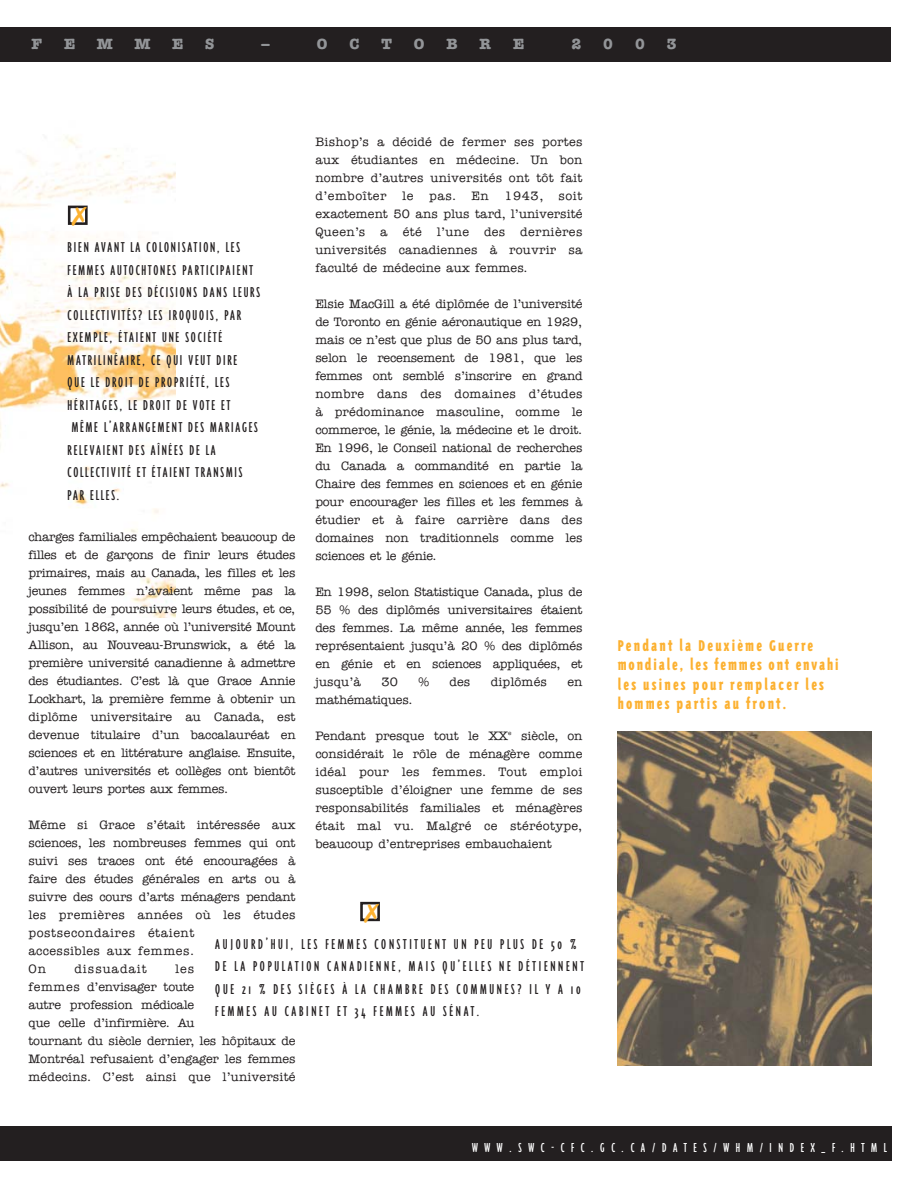
<style>
.page{position:relative;width:918px;height:1188px;background:#fff}
.page>*{position:absolute;margin:0;border:0;box-sizing:border-box;transform-origin:0 0}
.t1{font:900 18px/19.5px "Triplex Cond";letter-spacing:.12em;color:#fcb131}
.t2{font:16.5px/22.5px "Triplex Cond";letter-spacing:.11em;color:#231f20}
.t3{font:16.5px/22.5px "Triplex Cond";letter-spacing:.165em;color:#231f20}
.t4{font:15px "Triplex Cond";letter-spacing:.445em;color:#fff}
.t5{font:700 15px "American Typewriter";color:#939598}
.t6{font:500 12.3px/18px "American Typewriter";letter-spacing:-.005em;color:#231f20;text-align:justify}
.t7{font:500 12.3px "American Typewriter";letter-spacing:.08em;color:#231f20}
.t8{font:500 12.3px "American Typewriter";letter-spacing:.015em;color:#231f20}
</style>
<div class="page">
<img style="left:0;top:135px;width:175px;height:482px">
<div style="left:0;top:1126px;width:892px;height:35px;background:#231f20"></div>
<div style="left:68px;top:206px;width:20px;height:19px;border:3px solid #231f20"></div>
<div style="left:360px;top:902px;width:20px;height:19px;border:3px solid #231f20"></div>
<div style="left:0;top:27px;width:891px;height:35px;background:#231f20"></div>
<img style="left:618px;top:731px;width:253px;height:334px">
<svg style="left:72px;top:207px;width:15px;height:19px"></svg>
<svg style="left:364px;top:903px;width:15px;height:19px"></svg>
<p class="t5" style="left:31px;top:39px;width:12px">F</p>
<p class="t5" style="left:64px;top:39px;width:13px">E</p>
<p class="t5" style="left:97px;top:39px;width:17px">M</p>
<p class="t5" style="left:135px;top:39px;width:17px">M</p>
<p class="t5" style="left:172px;top:39px;width:13px">E</p>
<p class="t5" style="left:205px;top:39px;width:11px">S</p>
<p class="t5" style="left:262px;top:39px;width:9px">–</p>
<p class="t5" style="left:317px;top:39px;width:12px">O</p>
<p class="t5" style="left:350px;top:39px;width:12px">C</p>
<p class="t5" style="left:382px;top:39px;width:12px">T</p>
<p class="t5" style="left:414px;top:39px;width:12px">O</p>
<p class="t5" style="left:446px;top:39px;width:13px">B</p>
<p class="t5" style="left:480px;top:39px;width:13px">R</p>
<p class="t5" style="left:513px;top:39px;width:13px">E</p>
<p class="t5" style="left:572px;top:39px;width:11px">2</p>
<p class="t5" style="left:603px;top:39px;width:11px">0</p>
<p class="t5" style="left:635px;top:39px;width:11px">0</p>
<p class="t5" style="left:667px;top:39px;width:11px">3</p>
<p class="t6" style="left:315px;top:134px;width:269px">Bishop’s a décidé de fermer ses portes aux étudiantes en médecine. Un bon nombre d’autres universités ont tôt fait d’emboîter</p>
<p class="t6" style="left:315px;top:188px;width:269px;text-indent:189px">1943, soit exactement 50 ans plus tard, l’université Queen’s a été l’une des dernières universités canadiennes à rouvrir sa faculté de médecine aux femmes.</p>
<p class="t6" style="left:315px;top:296px;width:269px">Elsie MacGill a été diplômée de l’université de Toronto en génie aéronautique en 1929, mais ce n’est que plus de 50 ans plus tard, selon le recensement de 1981, que les femmes ont semblé s’inscrire en grand nombre dans des domaines d’études à prédominance masculine, comme le commerce, le génie, la médecine et le droit.<br>En 1996, le Conseil national de recherches du Canada a commandité en partie la Chaire des femmes en sciences et en génie pour encourager les filles et les femmes à étudier et à faire carrière dans des domaines non traditionnels comme les sciences et le génie.</p>
<p class="t6" style="left:315px;top:584px;width:269px">En 1998, selon Statistique Canada, plus de 55 % des diplômés universitaires étaient des femmes. La même année, les femmes représentaient jusqu’à 20 % des diplômés en génie et en sciences appliquées, et jusqu’à</p>
<p class="t6" style="left:402px;top:188px;width:13px">le</p>
<p class="t6" style="left:429px;top:188px;width:61px">pas. En</p>
<p class="t2" style="left:68px;top:237px;width:194px">BIEN AVANT LA COLONISATION, LES<br>FEMMES AUTOCHTONES PARTICIPAIENT<br>À LA PRISE DES DÉCISIONS DANS LEURS<br>COLLECTIVITÉS? LES IROQUOIS, PAR<br>EXEMPLE, ÉTAIENT UNE SOCIÉTÉ<br>MATRILINÉAIRE, CE QUI VEUT DIRE<br>QUE LE DROIT DE PROPRIÉTÉ, LES<br>HÉRITAGES, LE DROIT DE VOTE ET<br>MÊME L’ARRANGEMENT DES MARIAGES<br>RELEVAIENT DES AÎNÉES DE LA<br>COLLECTIVITÉ ET ÉTAIENT TRANSMIS<br>PAR ELLES.</p>
<p class="t6" style="left:28px;top:529px;width:269px">charges familiales empêchaient beaucoup de filles et de garçons de finir leurs études primaires, mais au Canada, les filles et les jeunes femmes n’avaient même pas la possibilité de poursuivre leurs études, et ce, jusqu’en 1862, année où l’université Mount Allison, au Nouveau-Brunswick, a été la première université canadienne à admettre des étudiantes. C’est là que Grace Annie Lockhart, la première femme à obtenir un diplôme universitaire au Canada, est devenue titulaire d’un baccalauréat en sciences et en littérature anglaise. Ensuite, d’autres universités et collèges ont bientôt ouvert leurs portes aux femmes.</p>
<p class="t6" style="left:28px;top:817px;width:269px;text-align:left">Même si Grace s’était intéressée aux sciences, les nombreuses femmes qui ont suivi ses traces ont été encouragées à faire des études générales en arts ou à suivre des cours d’arts ménagers pendant les premières années où les études postsecondaires étaient<br>accessibles aux femmes.<br>On</p>
<p class="t6" style="left:381px;top:674px;width:18px">30</p>
<p class="t6" style="left:418px;top:674px;width:12px">%</p>
<p class="t6" style="left:450px;top:674px;width:22px">des</p>
<p class="t8" style="left:491px;top:677px;width:58px">diplômés</p>
<p class="t6" style="left:567px;top:674px;width:17px">en</p>
<p class="t6" style="left:315px;top:692px;width:99px">mathématiques.</p>
<p class="t6" style="left:315px;top:728px;width:269px">Pendant presque tout le XX<sup>e</sup> siècle, on considérait le rôle de ménagère comme idéal pour les femmes. Tout emploi susceptible d’éloigner une femme de ses responsabilités familiales et ménagères était mal vu. Malgré ce stéréotype, beaucoup d’entreprises embauchaient</p>
<h2 class="t3" style="left:215px;top:933px;width:370px">AUJOURD’HUI, LES FEMMES CONSTITUENT UN PEU PLUS DE 50 % DE LA POPULATION CANADIENNE, MAIS QU’ELLES NE DÉTIENNENT QUE 21 % DES SIÈGES À LA CHAMBRE DES COMMUNES? IL Y A 10<br>FEMMES AU CABINET ET 34 FEMMES AU SÉNAT.</h2>
<p class="t6" style="left:28px;top:961px;width:269px;text-align:left;text-indent:147px">les<br>femmes d’envisager toute<br>autre profession médicale<br>que celle d’infirmière. Au<br>tournant du siècle dernier, les hôpitaux de<br>Montréal refusaient d’engager les femmes médecins. C’est ainsi que l’université</p>
<p class="t7" style="left:75px;top:965px;width:74px">dissuadait</p>
<h1 class="t1" style="left:618px;top:637px;width:222px">Pendant la Deuxième Guerre mondiale, les femmes ont envahi les usines pour remplacer les hommes partis au front.</h1>
<p class="t4" style="left:472px;top:1141px;width:416px">WWW.SWC-CFC.GC.CA/DATES/WHM/INDEX_F.HTML</p>
</div>
